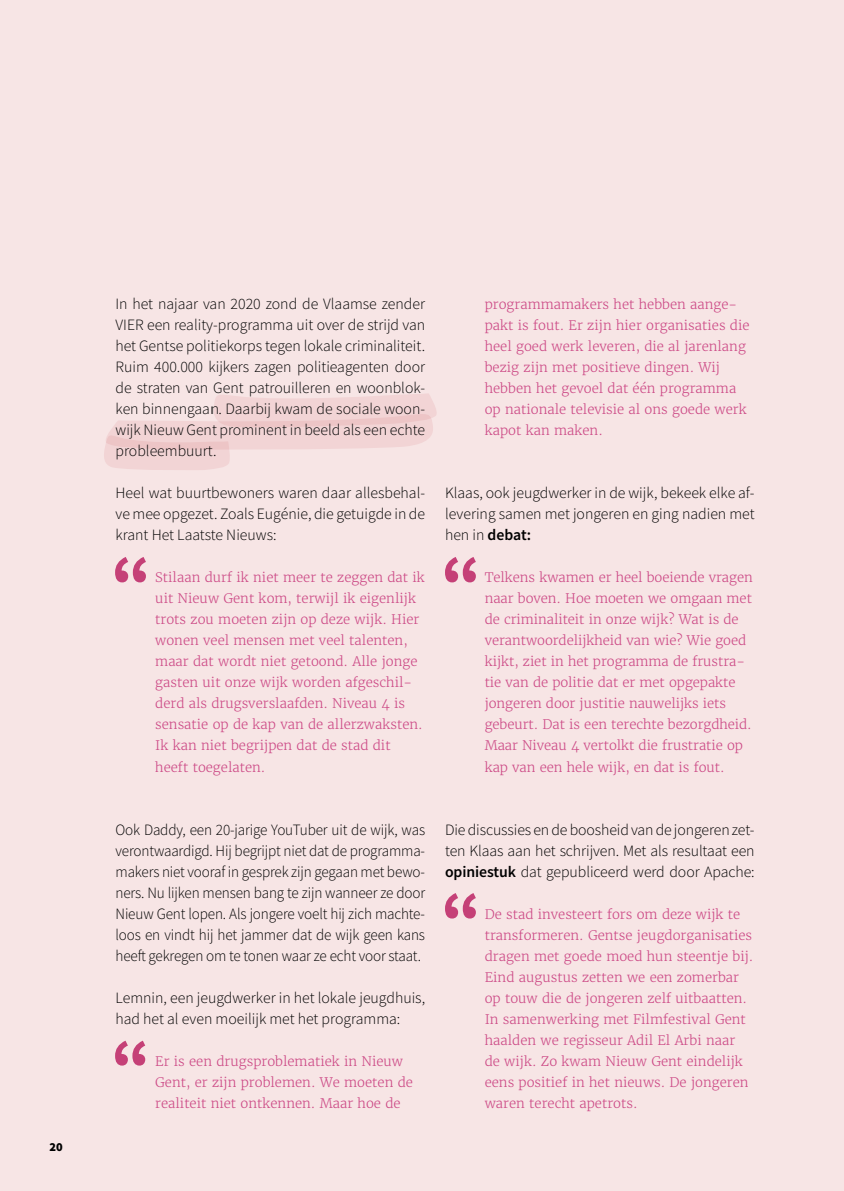
<style>
.page{position:relative;width:844px;height:1191px;background:#fff}
.page>*{position:absolute;margin:0;border:0;box-sizing:border-box;transform-origin:0 0}
.t1{font:300 15.75px/21px "Source Sans Pro";color:#000;text-align:justify}
.t2{font:300 15.75px/21px "Source Sans Pro";color:#000;text-align:justify;scale:.96 1}
.t3{font:300 13.12px/21px "Merriweather";color:#cc4885}
.t4{font:900 12.25px "Source Sans Pro";color:#000}
.s1{font-weight:600}
</style>
<div class="page">
<div style="left:0;top:0;width:843px;height:1191px;background:#f7e5e5"></div>
<hr style="left:843px;top:0;width:1px;height:1191px;background:#f7e5e5">
<svg style="left:115px;top:1040px;width:30px;height:25px"></svg>
<svg style="left:115px;top:557px;width:31px;height:25px"></svg>
<svg style="left:445px;top:557px;width:31px;height:25px"></svg>
<svg style="left:445px;top:893px;width:31px;height:25px"></svg>
<svg style="left:104px;top:394px;width:333px;height:76px"></svg>
<p class="t4" style="left:50px;top:1138px;width:15px">20</p>
<p class="t1" style="left:115px;top:293px;width:311px">In het najaar van 2020 zond de Vlaamse zender VIER een reality-programma uit over de strijd van het Gentse politiekorps tegen lokale criminaliteit.<br>Ruim 400.000 kijkers zagen politieagenten door de straten van Gent patrouilleren en woonblok&shy;ken binnengaan. Daarbij kwam de sociale woon&shy;wijk Nieuw Gent prominent in beeld als een echte probleembuurt.</p>
<p class="t1" style="left:115px;top:482px;width:311px">Heel wat buurtbewoners waren daar allesbehal&shy;ve mee opgezet. Zoals Eugénie, die getuigde in de krant Het Laatste Nieuws:</p>
<p class="t3" style="left:155px;top:567px;width:271px">Stilaan durf ik niet meer te zeggen dat ik uit Nieuw Gent kom, terwijl ik eigenlijk trots zou moeten zijn op deze wijk. Hier wonen veel mensen met veel talenten, maar dat wordt niet getoond. Alle jonge gasten uit onze wijk worden afgeschil&shy;derd als drugsverslaafden. Niveau 4 is sensatie op de kap van de allerzwaksten.<br>Ik kan niet begrijpen dat de stad dit heeft toegelaten.</p>
<p class="t2" style="left:115px;top:818px;width:324px">Ook Daddy, een 20-jarige YouTuber uit de wijk, was verontwaardigd. Hij begrijpt niet dat de programma&shy;makers niet vooraf in gesprek zijn gegaan met bewo&shy;ners. Nu lijken mensen bang te zijn wanneer ze door Nieuw Gent lopen. Als jongere voelt hij zich machte&shy;loos en vindt hij het jammer dat de wijk geen kans heeft gekregen om te tonen waar ze echt voor staat.</p>
<p class="t1" style="left:115px;top:986px;width:311px">Lemnin, een jeugdwerker in het lokale jeugdhuis, had het al even moeilijk met het programma:</p>
<p class="t3" style="left:155px;top:1050px;width:259px">Er is een drugsproblematiek in Nieuw<br>Gent, er zijn problemen. We moeten de realiteit niet ontkennen. Maar hoe de</p>
<p class="t3" style="left:484px;top:294px;width:266px">programmamakers het hebben aange&shy;pakt is fout. Er zijn hier organisaties die heel goed werk leveren, die al jarenlang bezig zijn met positieve dingen. Wij hebben het gevoel dat één programma op nationale televisie al ons goede werk kapot kan maken.</p>
<p class="t1" style="left:445px;top:482px;width:311px">Klaas, ook jeugdwerker in de wijk, bekeek elke af&shy;levering samen met jongeren en ging nadien met hen in <span class="s1">debat:</span></p>
<p class="t3" style="left:484px;top:567px;width:269px">Telkens kwamen er heel boeiende vragen naar boven. Hoe moeten we omgaan met de criminaliteit in onze wijk? Wat is de verantwoordelijkheid van wie? Wie goed kijkt, ziet in het programma de frustra&shy;tie van de politie dat er met opgepakte jongeren door justitie nauwelijks iets gebeurt. Dat is een terechte bezorgdheid.<br>Maar Niveau 4 vertolkt die frustratie op kap van een hele wijk, en dat is fout.</p>
<p class="t1" style="left:445px;top:818px;width:311px">Die discussies en de boosheid van de jongeren zet&shy;ten Klaas aan het schrijven. Met als resultaat een <span class="s1">opiniestuk</span> dat gepubliceerd werd door Apache:</p>
<p class="t3" style="left:484px;top:903px;width:270px">De stad investeert fors om deze wijk te transformeren. Gentse jeugdorganisaties dragen met goede moed hun steentje bij.<br>Eind augustus zetten we een zomerbar op touw die de jongeren zelf uitbaatten.<br>In samenwerking met Filmfestival Gent haalden we regisseur Adil El Arbi naar de wijk. Zo kwam Nieuw Gent eindelijk eens positief in het nieuws. De jongeren waren terecht apetrots.</p>
</div>
